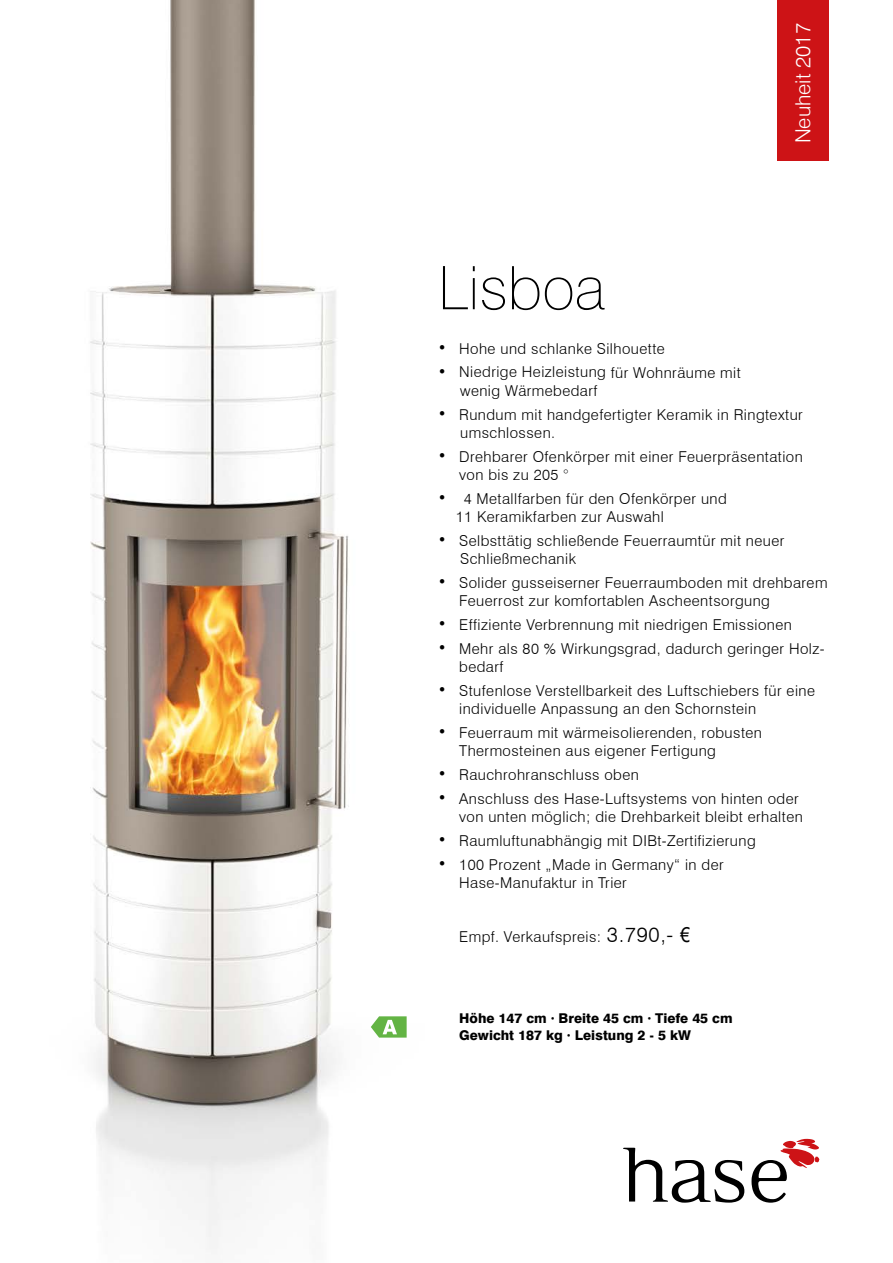
<style>
.page{position:relative;width:893px;height:1263px;background:#fff}
.page>*{position:absolute;margin:0;border:0;box-sizing:border-box;transform-origin:0 0}
.t1{font:100 60px "Swiss 721 BT";color:#000}
.t2{font:300 21px "Swiss 721 BT";color:#fff}
.t3{font:300 15px/18px "Swiss 721 BT";letter-spacing:.03em;color:#000}
.t4{font:800 13.5px/16.5px "Swiss 721 BT";color:#000}
.s1{font-size:21px}
.s2{font-family:"Arial Narrow";font-weight:400;font-size:21px}
</style>
<div class="page">
<img style="left:90px;top:0;width:730px;height:1249px">
<svg style="left:623px;top:1148px;width:121px;height:55px"></svg>
<svg style="left:751px;top:1139px;width:68px;height:64px"></svg>
<div style="left:778px;top:0;width:51px;height:161px;background:#cd1316"></div>
<svg style="left:371px;top:1016px;width:36px;height:21px"></svg>
<h2 class="t2" style="left:790px;top:143px;width:122px;rotate:-90deg">Neuheit 2017</h2>
<h1 class="t1" style="left:438px;top:251px;width:169px">Lisboa</h1>
<p class="t3" style="left:438px;top:340px;width:228px">• Hohe und schlanke Silhouette</p>
<p class="t3" style="left:460px;top:362px;width:282px;line-height:19.5px;text-indent:-22px">• Niedrige Heizleistung für Wohnräume mit wenig Wärmebedarf</p>
<p class="t3" style="left:460px;top:406px;width:344px;text-indent:-22px">• Rundum mit handgefertigter Keramik in Ringtextur umschlossen.</p>
<p class="t3" style="left:459px;top:448px;width:345px;text-indent:-21px">• Drehbarer Ofenkörper mit einer Feuerpräsentation von bis zu 205 °</p>
<p class="t3" style="left:456px;top:490px;width:273px;text-indent:-18px">• 4 Metallfarben für den Ofenkörper und<br>11 Keramikfarben zur Auswahl</p>
<p class="t3" style="left:460px;top:532px;width:326px;text-indent:-22px">• Selbsttätig schließende Feuerraumtür mit neuer<br>Schließmechanik</p>
<p class="t3" style="left:459px;top:574px;width:370px;text-indent:-21px">• Solider gusseiserner Feuerraumboden mit drehbarem<br>Feuerrost zur komfortablen Ascheentsorgung</p>
<p class="t3" style="left:438px;top:616px;width:355px">• Effiziente Verbrennung mit niedrigen Emissionen</p>
<p class="t3" style="left:459px;top:640px;width:367px;text-indent:-21px">• Mehr als 80 % Wirkungsgrad, dadurch geringer Holz&shy;bedarf</p>
<p class="t3" style="left:459px;top:682px;width:357px;text-indent:-21px">• Stufenlose Verstellbarkeit des Luftschiebers für eine individuelle Anpassung an den Schornstein</p>
<p class="t3" style="left:459px;top:724px;width:304px;text-indent:-21px">• Feuerraum mit wärmeisolierenden, robusten<br>Thermosteinen aus eigener Fertigung</p>
<p class="t3" style="left:438px;top:766px;width:202px">• Rauchrohranschluss oben</p>
<p class="t3" style="left:438px;top:790px;width:366px;text-align:right">• Anschluss des Hase-Luftsystems von hinten oder von unten möglich; die Drehbarkeit bleibt erhalten</p>
<p class="t3" style="left:438px;top:832px;width:319px">• Raumluftunabhängig mit DIBt-Zertifizierung</p>
<p class="t3" style="left:459px;top:856px;width:266px;text-indent:-21px">• 100 Prozent „Made in Germany“ in der<br>Hase-Manufaktur in Trier</p>
<p class="t3" style="left:459px;top:928px;width:232px">Empf. Verkaufspreis: <span class="s1">3.790,-</span> <span class="s2">€</span></p>
<p class="t4" style="left:459px;top:1010px;width:275px">Höhe 147 cm · Breite 45 cm · Tiefe 45 cm<br>Gewicht 187 kg · Leistung 2 - 5 kW</p>
</div>
